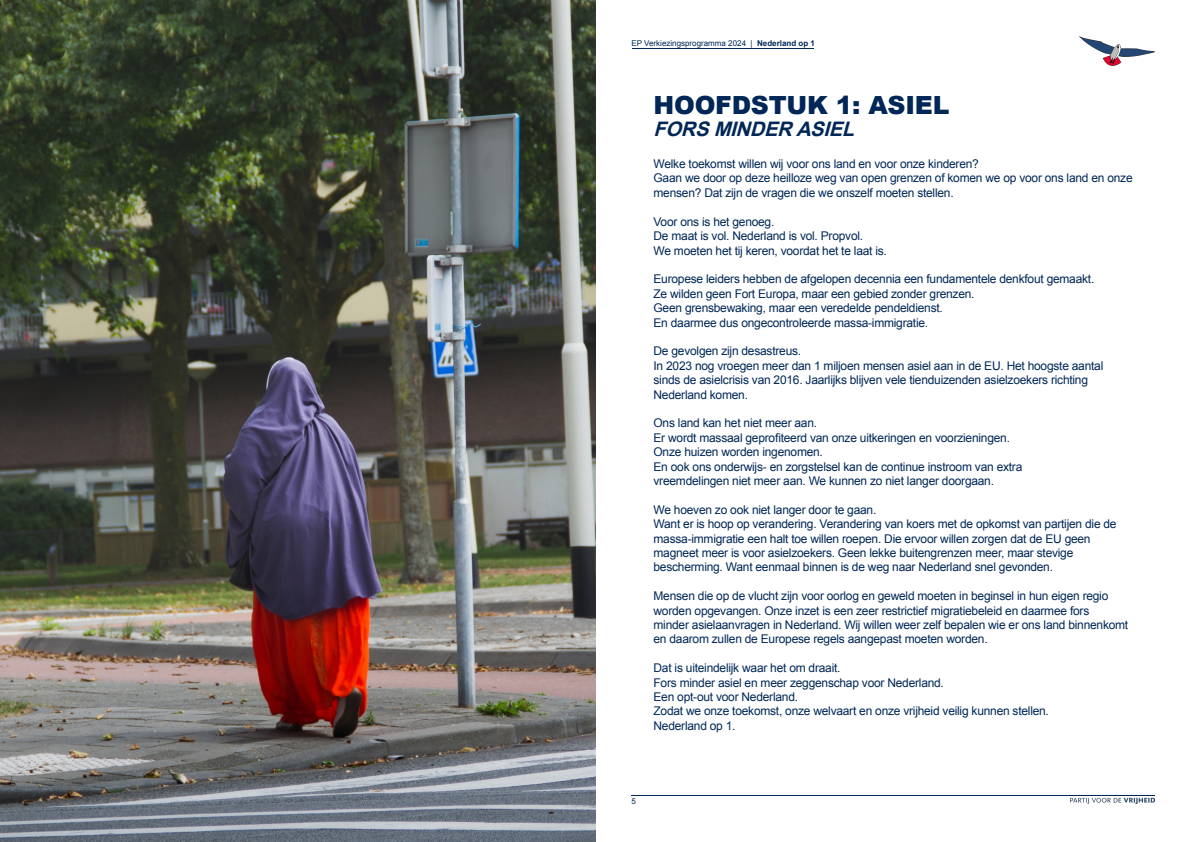
<style>
.page{position:relative;width:1191px;height:842px;background:#fff}
.page>*{position:absolute;margin:0;border:0;box-sizing:border-box;transform-origin:0 0}
.t1{font:900 25px "Arial";letter-spacing:-.01em;color:#002757}
.t2{font:italic 700 20px "Arial";color:#002757}
.t3{font:12px/14.4px "Arial";letter-spacing:-.02em;color:#002757}
.t4{font:8px "Arial";color:#002757}
.s1{font-weight:700}
</style>
<div class="page">
<img style="left:1070px;top:795px;width:85px;height:9px">
<hr style="left:631px;top:795px;width:523px;height:1px;background:#002757">
<hr style="left:632px;top:48px;width:181px;height:1px;background:#002757">
<img style="left:1079px;top:36px;width:76px;height:30px">
<img style="left:0;top:0;width:595px;height:842px">
<p class="t4" style="left:631px;top:38px;width:185px">EP Verkiezingsprogramma 2024 | <span class="s1">Nederland op 1</span></p>
<p class="t1" style="left:653px;top:87px;width:297px">HOOFDSTUK 1: ASIEL</p>
<p class="t2" style="left:653px;top:116px;width:209px">FORSMINDER ASIEL</p>
<p class="t3" style="left:653px;top:157px;width:327px">Welke toekomst willen wij voor ons land en voor onze kinderen?</p>
<p class="t3" style="left:653px;top:171px;width:480px">Gaan we door op deze heilloze weg van open grenzen of komen we op voor ons land en onze mensen? Dat zijn de vragen die we onszelf moeten stellen.</p>
<p class="t3" style="left:653px;top:214px;width:122px">Voor ons is het genoeg.</p>
<p class="t3" style="left:653px;top:229px;width:211px">De maat is vol. Nederland is vol. Propvol.</p>
<p class="t3" style="left:653px;top:243px;width:235px">We moeten het tij keren, voordat het te laat is.</p>
<p class="t3" style="left:653px;top:272px;width:442px">Europese leiders hebben de afgelopen decennia een fundamentele denkfout gemaakt.</p>
<p class="t3" style="left:653px;top:286px;width:322px">Ze wilden geen Fort Europa, maar een gebied zonder grenzen.</p>
<p class="t3" style="left:653px;top:301px;width:291px">Geen grensbewaking, maar een veredelde pendeldienst.</p>
<p class="t3" style="left:653px;top:315px;width:276px">En daarmee dus ongecontroleerde massa-immigratie.</p>
<p class="t3" style="left:653px;top:344px;width:149px">De gevolgen zijn desastreus.</p>
<p class="t3" style="left:653px;top:358px;width:451px">In 2023 nog vroegen meer dan 1 miljoen mensen asiel aan in de EU. Het hoogste aantal sinds de asielcrisis van 2016. Jaarlijks blijven vele tienduizenden asielzoekers richting</p>
<p class="t3" style="left:653px;top:387px;width:96px">Nederland komen.</p>
<p class="t3" style="left:653px;top:416px;width:165px">Ons land kan het niet meer aan.</p>
<p class="t3" style="left:653px;top:430px;width:358px">Er wordt massaal geprofiteerd van onze uitkeringen en voorzieningen.</p>
<p class="t3" style="left:653px;top:445px;width:171px">Onze huizen worden ingenomen.</p>
<p class="t3" style="left:653px;top:459px;width:370px">En ook ons onderwijs- en zorgstelsel kan de continue instroom van extra</p>
<p class="t3" style="left:653px;top:474px;width:342px">vreemdelingen niet meer aan. We kunnen zo niet langer doorgaan.</p>
<p class="t3" style="left:653px;top:502px;width:224px">We hoeven zo ook niet langer door te gaan.</p>
<p class="t3" style="left:653px;top:517px;width:464px">Want er is hoop op verandering. Verandering van koers met de opkomst van partijen die de massa-immigratie een halt toe willen roepen. Die ervoor willen zorgen dat de EU geen</p>
<p class="t3" style="left:653px;top:546px;width:421px">magneet meer is voor asielzoekers. Geen lekke buitengrenzen meer, maar stevige</p>
<p class="t3" style="left:653px;top:560px;width:401px">bescherming. Want eenmaal binnen is de weg naar Nederland snel gevonden.</p>
<p class="t3" style="left:653px;top:589px;width:456px">Mensen die op de vlucht zijn voor oorlog en geweld moeten in beginsel in hun eigen regio worden opgevangen. Onze inzet is een zeer restrictief migratiebeleid en daarmee fors</p>
<p class="t3" style="left:653px;top:618px;width:476px">minder asielaanvragen in Nederland. Wij willen weer zelf bepalen wie er ons land binnenkomt en daarom zullen de Europese regels aangepast moeten worden.</p>
<p class="t3" style="left:653px;top:661px;width:188px">Dat is uiteindelijk waar het om draait.</p>
<p class="t3" style="left:653px;top:675px;width:292px">Fors minder asiel en meer zeggenschap voor Nederland.</p>
<p class="t3" style="left:653px;top:690px;width:146px">Een opt-out voor Nederland.</p>
<p class="t3" style="left:653px;top:704px;width:397px">Zodat we onze toekomst, onze welvaart en onze vrijheid veilig kunnen stellen.</p>
<p class="t3" style="left:653px;top:718px;width:84px">Nederland op 1.</p>
<p class="t4" style="left:631px;top:796px;width:6px">5</p>
</div>
